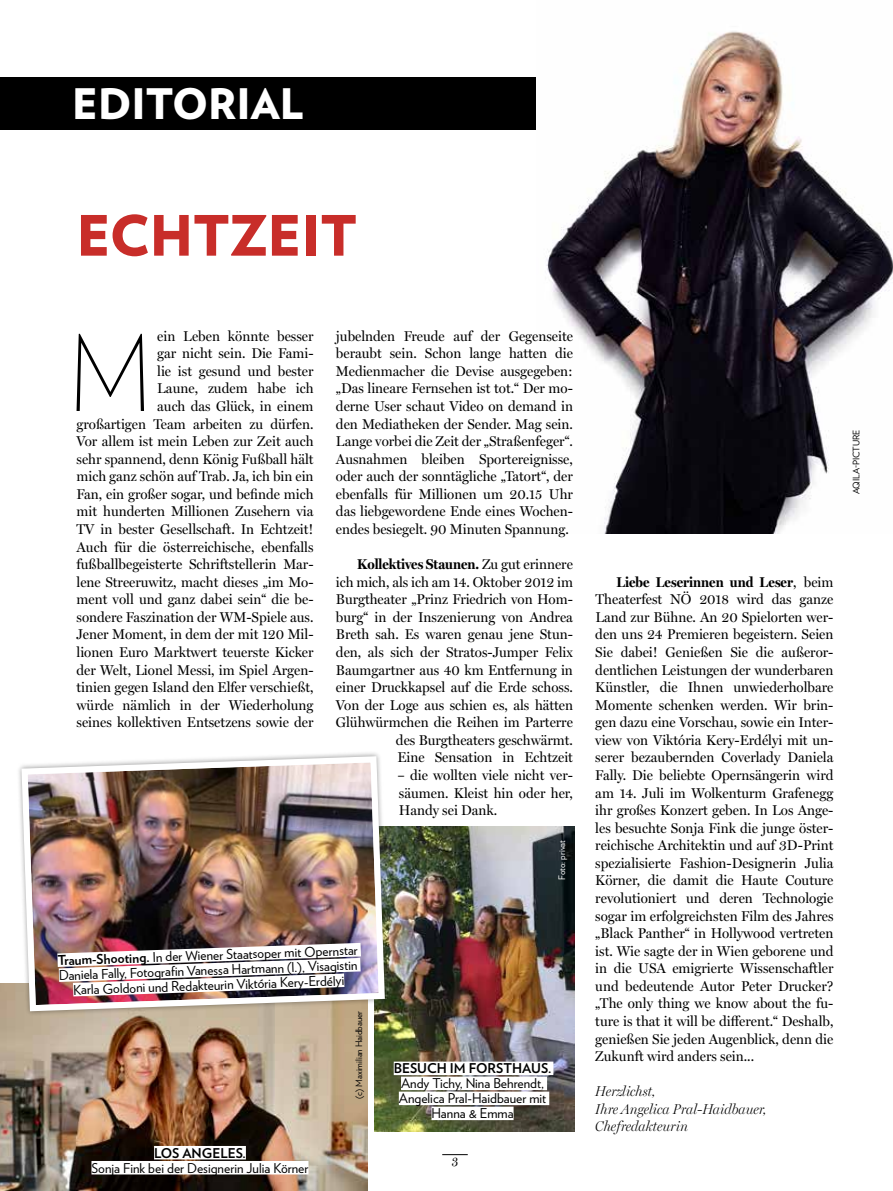
<style>
.page{position:relative;width:893px;height:1191px;background:#fff}
.page>*{position:absolute;margin:0;border:0;box-sizing:border-box;transform-origin:0 0}
.t1{font:200 104.25px "Verlag";color:#000;scale:.96 1}
.t2{font:900 55.5px "Verlag";color:#c82d29}
.t3{font:900 42px "Verlag";color:#fff}
.t4{font:14.25px/17.5px "Miller Display";color:#000;text-align:justify;scale:.96 1}
.t5{font:italic 300 14.25px/17.5px "Miller Display";color:#000;scale:.96 1}
.t6{font:13.5px/15px "Verlag";color:#000;text-align:center}
.t7{font:700 13.5px "Verlag";color:#000}
.t8{font:13.5px "Miller Display";color:#000;scale:.85 1}
.t9{font:9px "Verlag";color:#000}
.t10{font:9px "Verlag";color:#fff}
.s1{font-weight:700}
</style>
<div class="page">
<div style="left:0;top:77px;width:893px;height:53px;background:#000"></div>
<img style="left:537px;top:31px;width:356px;height:503px">
<img style="left:0;top:983px;width:367px;height:208px">
<div style="left:154px;top:1146px;width:92px;height:13px;background:#fff"></div>
<div style="left:91px;top:1161px;width:217px;height:13px;background:#fff"></div>
<img style="left:374px;top:826px;width:200px;height:305px">
<div style="left:394px;top:1061px;width:159px;height:14px;background:#fff"></div>
<div style="left:401px;top:1076px;width:146px;height:14px;background:#fff"></div>
<div style="left:399px;top:1091px;width:150px;height:14px;background:#fff"></div>
<div style="left:431px;top:1106px;width:83px;height:14px;background:#fff"></div>
<div style="left:16px;top:751px;width:374px;height:265px;background:#000;opacity:.4"></div>
<img style="left:18px;top:753px;width:370px;height:261px">
<img style="left:44px;top:935px;width:331px;height:68px">
<svg style="left:442px;top:1154px;width:26px;height:1px"></svg>
<h3 class="t3" style="left:72px;top:69px;width:233px">EDITORIAL</h3>
<h2 class="t2" style="left:77px;top:190px;width:282px">ECHTZEIT</h2>
<p class="t4" style="left:77px;top:327px;width:248px;text-align:right">ein Leben könnte besser<br>gar nicht sein. Die Fami-<br>lie ist gesund und bester<br>Laune, zudem habe ich<br>auch das Glück, in einem<br>großartigen Team arbeiten zu dürfen.<br>Vor allem ist mein Leben zur Zeit auch sehr spannend, denn König Fußball hält mich ganz schön auf Trab. Ja, ich bin ein Fan, ein großer sogar, und befinde mich mit hunderten Millionen Zusehern via TV in bester Gesellschaft. In Echtzeit!<br>Auch für die österreichische, ebenfalls fußballbegeisterte Schriftstellerin Mar&shy;lene Streeruwitz, macht dieses „im Mo&shy;ment voll und ganz dabei sein“ die be&shy;sondere Faszination der WM-Spiele aus.<br>Jener Moment, in dem der mit 120 Mil&shy;lionen Euro Marktwert teuerste Kicker der Welt, Lionel Messi, im Spiel Argen&shy;tinien gegen Island den Elfer verschießt, würde nämlich in der Wiederholung seines kollektiven Entsetzens sowie der</p>
<h1 class="t1" style="left:68px;top:298px;width:89px">M</h1>
<p class="t4" style="left:336px;top:327px;width:248px">jubelnden Freude auf der Gegenseite beraubt sein. Schon lange hatten die Medienmacher die Devise ausgegeben: „Das lineare Fernsehen ist tot.“ Der mo&shy;derne User schaut Video on demand in den Mediatheken der Sender. Mag sein.<br>Lange vorbei die Zeit der „Straßenfeger“.<br>Ausnahmen bleiben Sportereignisse, oder auch der sonntägliche „Tatort“, der ebenfalls für Millionen um 20.15 Uhr das liebgewordene Ende eines Wochen&shy;endes besiegelt. 90 Minuten Spannung.</p>
<p class="t4" style="left:336px;top:555px;width:248px;text-align:right"><span class="s1">Kollektives Staunen.</span> Zu gut erinnere<br>ich mich, als ich am 14. Oktober 2012 im Burgtheater „Prinz Friedrich von Hom&shy;burg“ in der Inszenierung von Andrea Breth sah. Es waren genau jene Stun&shy;den, als sich der Stratos-Jumper Felix Baumgartner aus 40 km Entfernung in einer Druckkapsel auf die Erde schoss.<br>Von der Loge aus schien es, als hätten Glühwürmchen die Reihen im Parterre des Burgtheaters geschwärmt.<br>Eine Sensation in Echtzeit</p>
<p class="t4" style="left:397px;top:766px;width:184px">– die wollten viele nicht ver&shy;säumen. Kleist hin oder her, Handy sei Dank.</p>
<p class="t10" style="left:555px;top:879px;width:41px;rotate:-90deg">Foto: privat</p>
<p class="t6" style="left:57px;top:952px;width:302px;rotate:-2deg"><span class="s1">Traum-Shooting.</span> In der Wiener Staatsoper mit Opernstar<br>Daniela Fally, Fotografi n Vanessa Hartmann (l.), Visagistin<br>Karla Goldoni und Redakteurin Viktória Kery-Erdélyi</p>
<p class="t7" style="left:154px;top:1142px;width:93px">LOS ANGELES.</p>
<p class="t6" style="left:91px;top:1159px;width:219px">Sonja Fink bei der Designerin Julia Körner</p>
<p class="t9" style="left:352px;top:1098px;width:89px;rotate:-90deg">(c) Maximilian Haidbauer</p>
<p class="t7" style="left:394px;top:1057px;width:159px">BESUCH IM FORSTHAUS.</p>
<p class="t6" style="left:399px;top:1075px;width:149px">Andy Tichy, Nina Behrendt,<br>Angelica Pral-Haidbauer mit<br>Hanna &amp; Emma</p>
<p class="t8" style="left:452px;top:1153px;width:9px">3</p>
<p class="t9" style="left:849px;top:494px;width:67px;rotate:-90deg">AQILA-PICTURE</p>
<p class="t4" style="left:595px;top:573px;width:250px;text-indent:21px"><span class="s1">Liebe Leserinnen und Leser</span>, beim Theaterfest NÖ 2018 wird das ganze Land zur Bühne. An 20 Spielorten wer&shy;den uns 24 Premieren begeistern. Seien Sie dabei! Genießen Sie die außeror&shy;dentlichen Leistungen der wunderbaren Künstler, die Ihnen unwiederholbare Momente schenken werden. Wir brin&shy;gen dazu eine Vorschau, sowie ein Inter&shy;view von Viktória Kery-Erdélyi mit un&shy;serer bezaubernden Coverlady Daniela Fally. Die beliebte Opernsängerin wird am 14. Juli im Wolkenturm Grafenegg ihr großes Konzert geben. In Los Ange&shy;les besuchte Sonja Fink die junge öster&shy;reichische Architektin und auf 3D-Print spezialisierte Fashion-Designerin Julia Körner, die damit die Haute Couture revolutioniert und deren Technologie sogar im erfolgreichsten Film des Jahres „Black Panther“ in Hollywood vertreten ist. Wie sagte der in Wien geborene und in die USA emigrierte Wissenschaftler und bedeutende Autor Peter Drucker? „The only thing we know about the fu&shy;ture is that it will be different.“ Deshalb, genießen Sie jeden Augenblick, denn die Zukunft wird anders sein...</p>
<p class="t5" style="left:595px;top:1082px;width:179px">Herzlichst,<br>Ihre Angelica Pral-Haidbauer,<br>Chefredakteurin</p>
</div>
